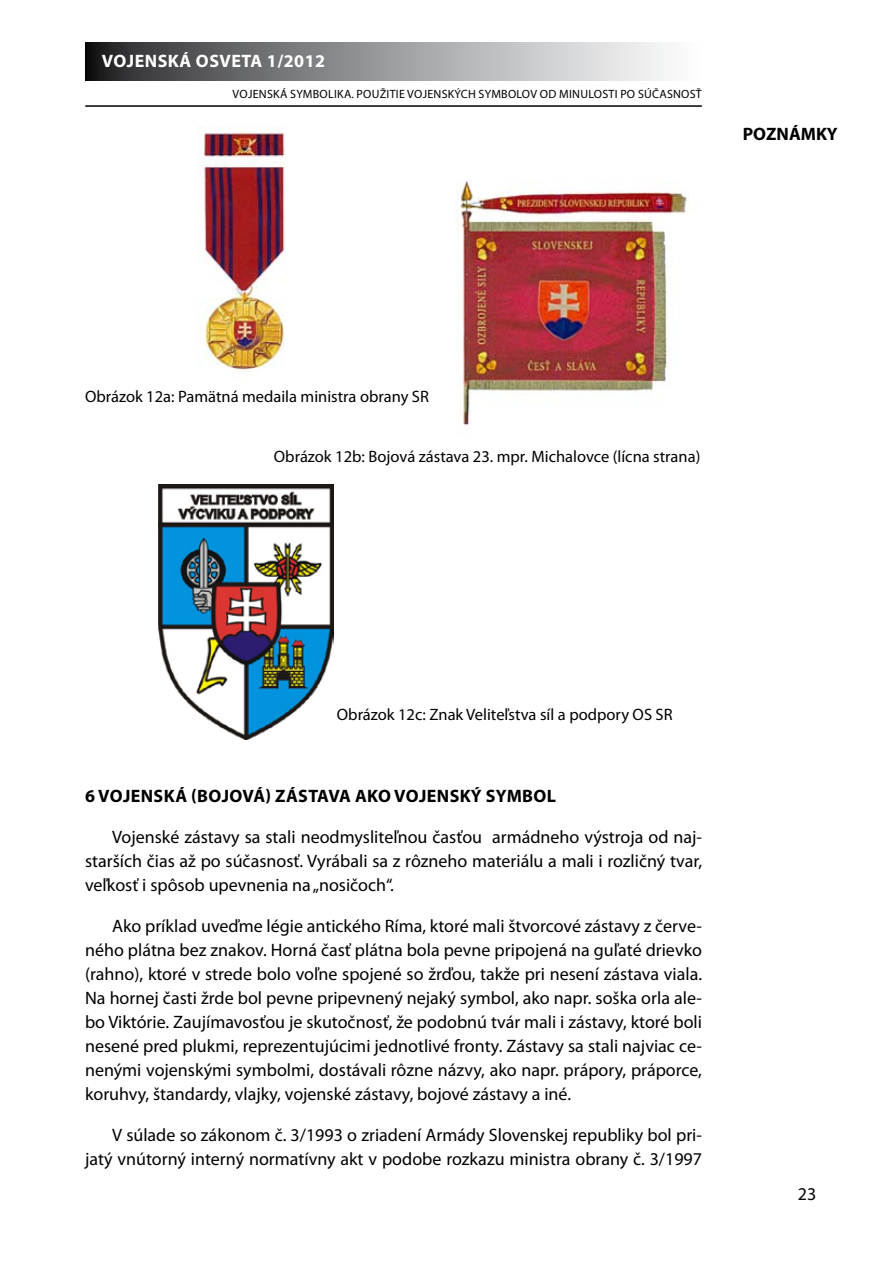
<style>
.page{position:relative;width:893px;height:1263px;background:#fff}
.page>*{position:absolute;margin:0;border:0;box-sizing:border-box;transform-origin:0 0}
.t1{font:18px/24px "Myriad Pro";color:#000;text-align:justify}
.t2{font:700 18px "Myriad Pro";color:#000}
.t3{font:700 18px "Myriad Pro";letter-spacing:.025em;color:#fff}
.t4{font:16.5px "Myriad Pro";color:#000}
.t5{font:12px "Myriad Pro";letter-spacing:.02em;color:#000}
</style>
<div class="page">
<svg style="left:85px;top:43px;width:581px;height:38px;background:#929394"></svg>
<hr style="left:85px;top:105px;width:617px;height:2px;background:#000">
<img style="left:198px;top:127px;width:87px;height:243px">
<img style="left:456px;top:180px;width:231px;height:246px">
<img style="left:158px;top:484px;width:175px;height:255px">
<p class="t3" style="left:102px;top:49px;width:225px">VOJENSKÁ OSVETA 1/2012</p>
<p class="t5" style="left:233px;top:87px;width:15px">Vojenská</p>
<p class="t5" style="left:290px;top:87px;width:8px">symbolika</p>
<p class="t5" style="left:351px;top:87px;width:41px">. Použitie</p>
<p class="t5" style="left:407px;top:87px;width:8px">vojensk</p>
<p class="t5" style="left:454px;top:87px;width:33px">ých symbolov</p>
<p class="t5" style="left:540px;top:87px;width:27px">od minulosti</p>
<p class="t5" style="left:620px;top:87px;width:26px">po súčasnosť</p>
<p class="t2" style="left:743px;top:122px;width:96px">POZNÁMKY</p>
<p class="t4" style="left:85px;top:386px;width:345px">Obrázok 12a: Pamätná medaila ministra obrany SR</p>
<p class="t4" style="left:274px;top:446px;width:428px">Obrázok 12b: Bojová zástava 23. mpr. Michalovce (lícna strana)</p>
<p class="t4" style="left:337px;top:704px;width:337px">Obrázok 12c: Znak Veliteľstva síl a podpory OS SR</p>
<p class="t2" style="left:85px;top:784px;width:37px">6 VOJENSKÁ</p>
<p class="t2" style="left:191px;top:784px;width:19px">(BOJOVÁ</p>
<p class="t2" style="left:266px;top:784px;width:22px">) ZÁSTAVA</p>
<p class="t2" style="left:355px;top:784px;width:13px">AKO</p>
<p class="t2" style="left:394px;top:784px;width:12px">VOJENSK</p>
<p class="t2" style="left:471px;top:784px;width:28px">Ý SYMBOL</p>
<p class="t1" style="left:85px;top:825px;width:619px;text-indent:27px">Vojenské zástavy sa stali neodmysliteľnou časťou armádneho výstroja od naj&shy;starších čias až po súčasnosť. Vyrábali sa z rôzneho materiálu a mali i rozličný tvar, veľkosť i spôsob upevnenia na „nosičoch“.</p>
<p class="t1" style="left:85px;top:914px;width:619px;text-indent:27px">Ako príklad uveďme légie antického Ríma, ktoré mali štvorcové zástavy z červe&shy;ného plátna bez znakov. Horná časť plátna bola pevne pripojená na guľaté drievko (rahno), ktoré v strede bolo voľne spojené so žrďou, takže pri nesení zástava viala.<br>Na hornej časti žrde bol pevne pripevnený nejaký symbol, ako napr. soška orla ale&shy;bo Viktórie. Zaujímavosťou je skutočnosť, že podobnú tvár mali i zástavy, ktoré boli nesené pred plukmi, reprezentujúcimi jednotlivé fronty. Zástavy sa stali najviac ce&shy;nenými vojenskými symbolmi, dostávali rôzne názvy, ako napr. prápory, práporce, koruhvy, štandardy, vlajky, vojenské zástavy, bojové zástavy a iné.</p>
<p class="t1" style="left:85px;top:1123px;width:618px;text-align:right">V súlade so zákonom č. 3/1993 o zriadení Armády Slovenskej republiky bol pri&shy;jatý vnútorný interný normatívny akt v podobe rozkazu ministra obrany č. 3/1997</p>
<p class="t1" style="left:798px;top:1181px;width:20px">23</p>
</div>
